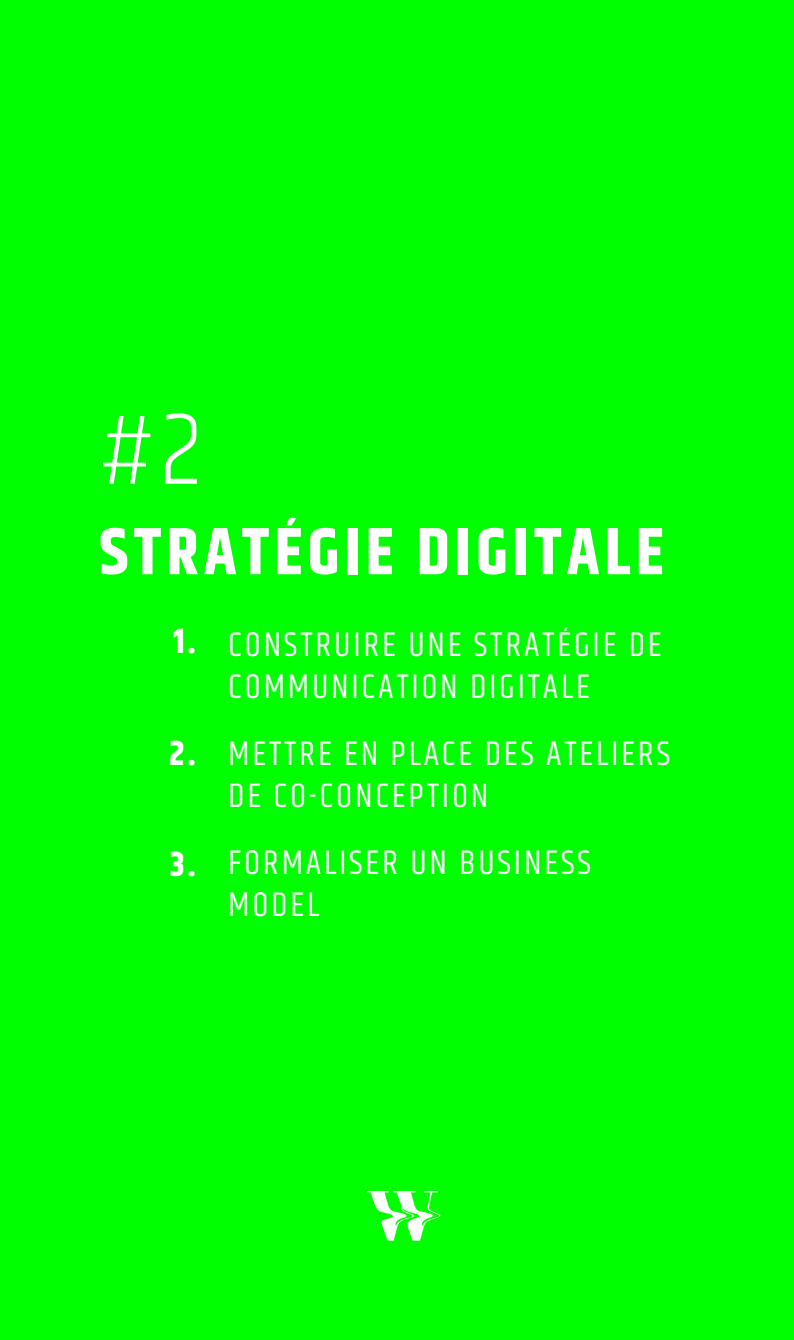
<style>
.page{position:relative;width:794px;height:1340px;background:#fff}
.page>*{position:absolute;margin:0;border:0;box-sizing:border-box;transform-origin:0 0}
.t1{font:300 105px "Khand";color:#fff}
.t2{font:700 66.5px "Khand";letter-spacing:.08em;color:#fff}
.t3{font:35px/42px "Khand";letter-spacing:.08em;color:#fff}
.t4{font:700 35px "Khand";color:#fff}
</style>
<div class="page">
<div style="left:0;top:0;width:794px;height:1339px;background:#0f0"></div>
<svg style="left:367px;top:1191px;width:74px;height:49px"></svg>
<h1 class="t1" style="left:99px;top:387px;width:104px">#2</h1>
<h2 class="t2" style="left:99px;top:504px;width:566px">STRATÉGIE DIGITALE</h2>
<p class="t4" style="left:173px;top:616px;width:24px">1.</p>
<p class="t3" style="left:228px;top:625px;width:435px">CONSTRUIRE UNE STRATÉGIE DE<br>COMMUNICATION DIGITALE</p>
<p class="t4" style="left:169px;top:728px;width:28px">2.</p>
<p class="t3" style="left:228px;top:734px;width:443px">METTRE EN PLACE DES ATELIERS<br>DE CO-CONCEPTION</p>
<p class="t4" style="left:170px;top:839px;width:28px">3.</p>
<p class="t3" style="left:228px;top:843px;width:364px">FORMALISER UN BUSINESS<br>MODEL</p>
</div>
